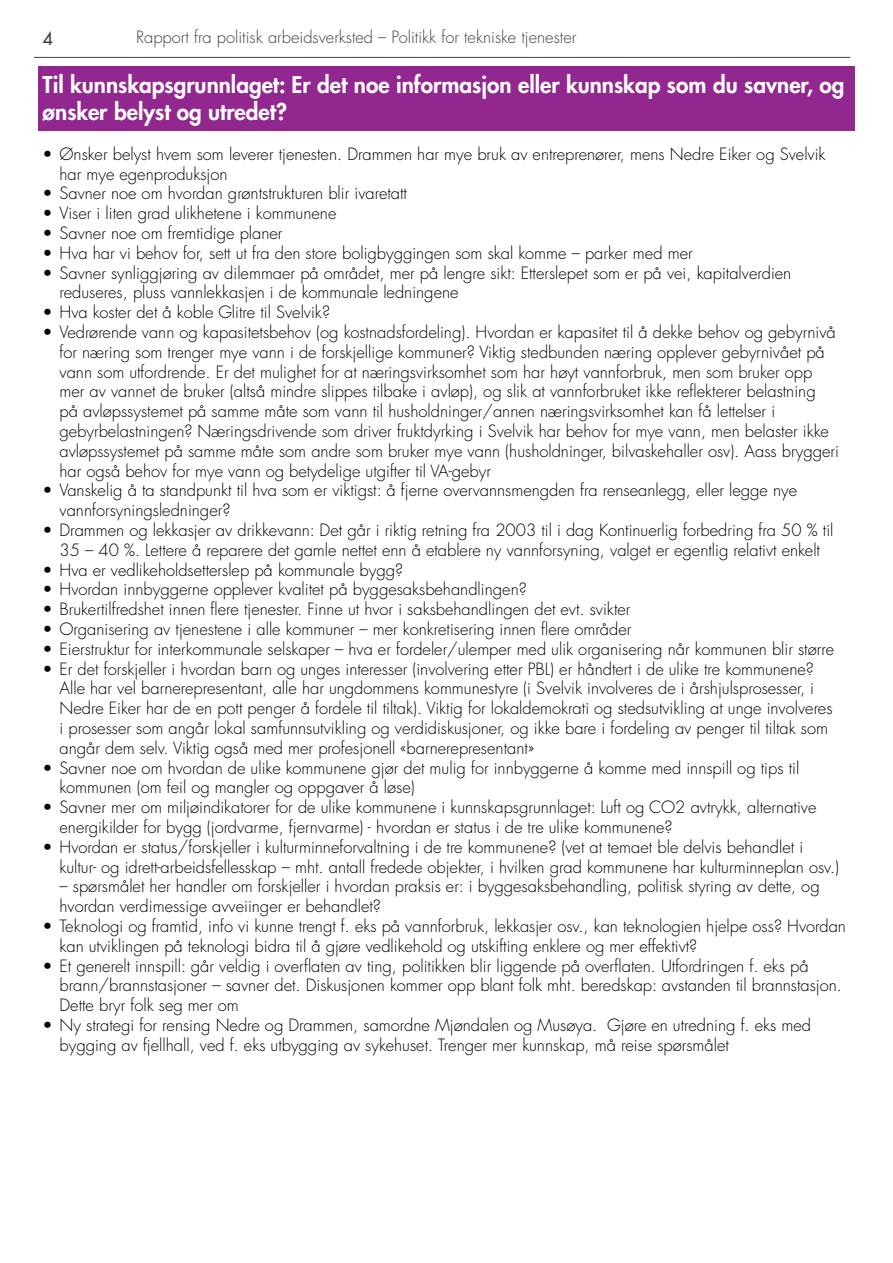
<style>
.page{position:relative;width:893px;height:1263px;background:#fff}
.page>*{position:absolute;margin:0;border:0;box-sizing:border-box;transform-origin:0 0}
.t1{font:800 22.5px/27px "Futura LT Pro";color:#fff}
.t2{font:500 18px "Futura LT Pro";color:#414042}
.t3{font:300 16.5px/19.8px "Futura LT Pro";color:#000}
.t4{font:300 16.5px "Futura LT Pro";color:#414042}
</style>
<div class="page">
<hr style="left:34px;top:57px;width:816px;height:1px;background:#414042">
<div style="left:38px;top:66px;width:817px;height:64px;background:#92278f"></div>
<p class="t2" style="left:43px;top:25px;width:12px">4</p>
<p class="t4" style="left:136px;top:27px;width:442px">Rapport fra politisk arbeidsverksted – Politikk for tekniske tjenester</p>
<h1 class="t1" style="left:43px;top:70px;width:803px">Til kunnskapsgrunnlaget: Er det noe informasjon eller kunnskap som du savner, og ønsker belyst og utredet?</h1>
<p class="t3" style="left:60px;top:144px;width:768px;text-indent:-17px">• Ønsker belyst hvem som leverer tjenesten. Drammen har mye bruk av entreprenører, mens Nedre Eiker og Svelvik har mye egenproduksjon</p>
<p class="t3" style="left:43px;top:183px;width:366px">• Savner noe om hvordan grøntstrukturen blir ivaretatt</p>
<p class="t3" style="left:43px;top:203px;width:295px">• Viser i liten grad ulikhetene i kommunene</p>
<p class="t3" style="left:43px;top:223px;width:242px">• Savner noe om fremtidige planer</p>
<p class="t3" style="left:43px;top:243px;width:652px">• Hva har vi behov for, sett ut fra den store boligbyggingen som skal komme – parker med mer</p>
<p class="t3" style="left:60px;top:263px;width:733px;text-indent:-17px">• Savner synliggjøring av dilemmaer på området, mer på lengre sikt: Etterslepet som er på vei, kapitalverdien reduseres, pluss vannlekkasjen i de kommunale ledningene</p>
<p class="t3" style="left:43px;top:302px;width:289px">• Hva koster det å koble Glitre til Svelvik?</p>
<p class="t3" style="left:60px;top:322px;width:781px;text-indent:-17px">• Vedrørende vann og kapasitetsbehov (og kostnadsfordeling). Hvordan er kapasitet til å dekke behov og gebyrnivå for næring som trenger mye vann i de forskjellige kommuner? Viktig stedbunden næring opplever gebyrnivået på vann som utfordrende. Er det mulighet for at næringsvirksomhet som har høyt vannforbruk, men som bruker opp mer av vannet de bruker (altså mindre slippes tilbake i avløp), og slik at vannforbruket ikke reflekterer belastning<br>på avløpssystemet på samme måte som vann til husholdninger/annen næringsvirksomhet kan få lettelser i gebyrbelastningen? Næringsdrivende som driver fruktdyrking i Svelvik har behov for mye vann, men belaster ikke avløpssystemet på samme måte som andre som bruker mye vann (husholdninger, bilvaskehaller osv). Aass bryggeri har også behov for mye vann og betydelige utgifter til VA-gebyr</p>
<p class="t3" style="left:60px;top:480px;width:739px;text-indent:-17px">• Vanskelig å ta standpunkt til hva som er viktigst: å fjerne overvannsmengden fra renseanlegg, eller legge nye vannforsyningsledninger?</p>
<p class="t3" style="left:43px;top:520px;width:792px;text-align:center">• Drammen og lekkasjer av drikkevann: Det går i riktig retning fra 2003 til i dag Kontinuerlig forbedring fra 50 % til<br>35 – 40 %. Lettere å reparere det gamle nettet enn å etablere ny vannforsyning, valget er egentlig relativt enkelt</p>
<p class="t3" style="left:43px;top:560px;width:362px">• Hva er vedlikeholdsetterslep på kommunale bygg?</p>
<p class="t3" style="left:43px;top:579px;width:486px">• Hvordan innbyggerne opplever kvalitet på byggesaksbehandlingen?</p>
<p class="t3" style="left:43px;top:599px;width:589px">• Brukertilfredshet innen flere tjenester. Finne ut hvor i saksbehandlingen det evt. svikter</p>
<p class="t3" style="left:43px;top:619px;width:590px">• Organisering av tjenestene i alle kommuner – mer konkretisering innen flere områder</p>
<p class="t3" style="left:43px;top:639px;width:793px">• Eierstruktur for interkommunale selskaper – hva er fordeler/ulemper med ulik organisering når kommunen blir større</p>
<p class="t3" style="left:60px;top:659px;width:774px;text-indent:-17px">• Er det forskjeller i hvordan barn og unges interesser (involvering etter PBL) er håndtert i de ulike tre kommunene?<br>Alle har vel barnerepresentant, alle har ungdommens kommunestyre (i Svelvik involveres de i årshjulsprosesser, i Nedre Eiker har de en pott penger å fordele til tiltak). Viktig for lokaldemokrati og stedsutvikling at unge involveres i prosesser som angår lokal samfunnsutvikling og verdidiskusjoner, og ikke bare i fordeling av penger til tiltak som angår dem selv. Viktig også med mer profesjonell «barnerepresentant»</p>
<p class="t3" style="left:60px;top:758px;width:741px;text-indent:-17px">• Savner noe om hvordan de ulike kommunene gjør det mulig for innbyggerne å komme med innspill og tips til kommunen (om feil og mangler og oppgaver å løse)</p>
<p class="t3" style="left:60px;top:797px;width:758px;text-indent:-17px">• Savner mer om miljøindikatorer for de ulike kommunene i kunnskapsgrunnlaget: Luft og CO2 avtrykk, alternative energikilder for bygg (jordvarme, fjernvarme) - hvordan er status i de tre ulike kommunene?</p>
<p class="t3" style="left:60px;top:837px;width:781px;text-indent:-17px">• Hvordan er status/forskjeller i kulturminneforvaltning i de tre kommunene? (vet at temaet ble delvis behandlet i kultur- og idrett-arbeidsfellesskap – mht. antall fredede objekter, i hvilken grad kommunene har kulturminneplan osv.)</p>
<p class="t3" style="left:60px;top:876px;width:762px">– spørsmålet her handler om forskjeller i hvordan praksis er: i byggesaksbehandling, politisk styring av dette, og hvordan verdimessige avveiinger er behandlet?</p>
<p class="t3" style="left:60px;top:916px;width:788px;text-indent:-17px">• Teknologi og framtid, info vi kunne trengt f. eks på vannforbruk, lekkasjer osv., kan teknologien hjelpe oss? Hvordan kan utviklingen på teknologi bidra til å gjøre vedlikehold og utskifting enklere og mer effektivt?</p>
<p class="t3" style="left:60px;top:956px;width:784px;text-indent:-17px">• Et generelt innspill: går veldig i overflaten av ting, politikken blir liggende på overflaten. Utfordringen f. eks på brann/brannstasjoner – savner det. Diskusjonen kommer opp blant folk mht. beredskap: avstanden til brannstasjon.<br>Dette bryr folk seg mer om</p>
<p class="t3" style="left:60px;top:1015px;width:753px;text-indent:-17px">• Ny strategi for rensing Nedre og Drammen, samordne Mjøndalen og Musøya. Gjøre en utredning f. eks med bygging av fjellhall, ved f. eks utbygging av sykehuset. Trenger mer kunnskap, må reise spørsmålet</p>
</div>
